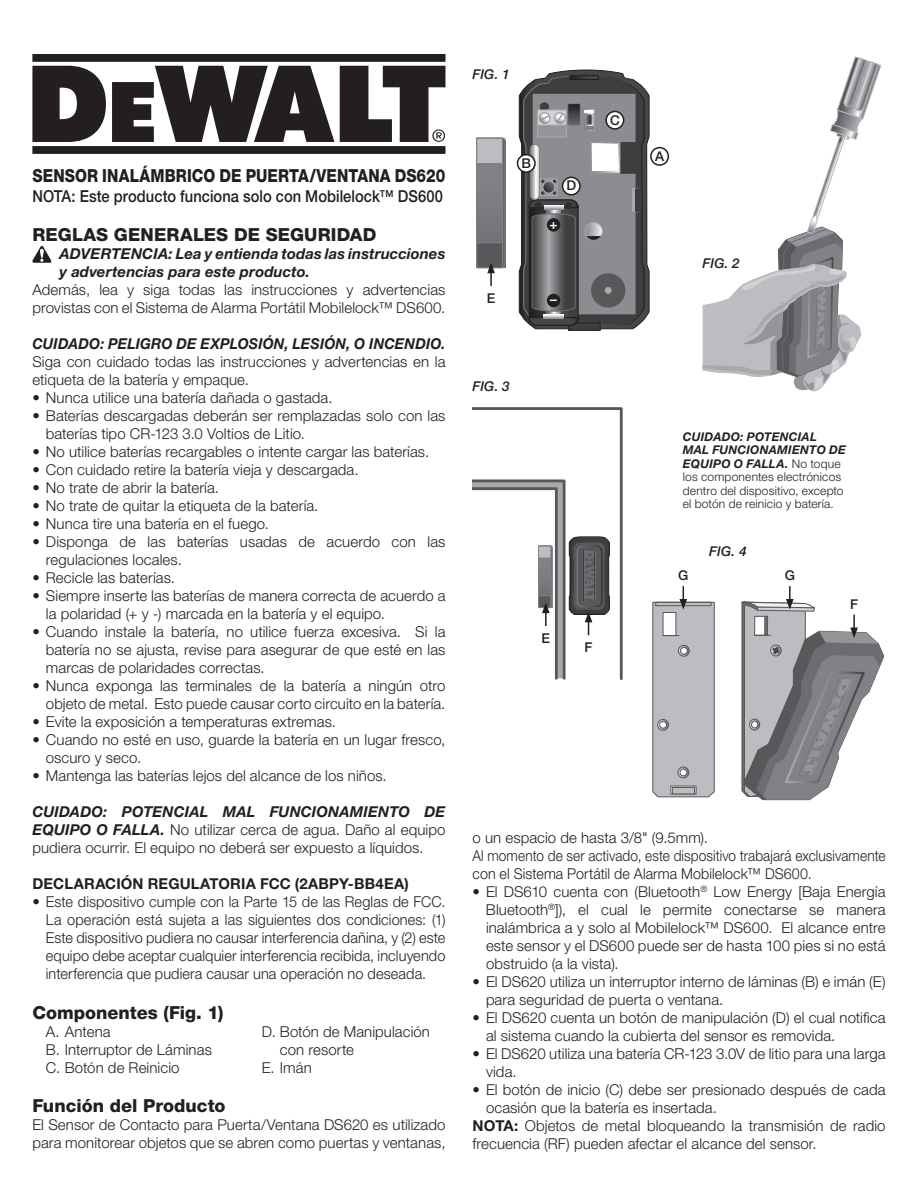
<style>
.page{position:relative;width:918px;height:1188px;background:#fff}
.page>*{position:absolute;margin:0;border:0;box-sizing:border-box;transform-origin:0 0}
.t1{font:800 18px "Helvetica Neue LT Std";letter-spacing:.005em;color:#231f20}
.t2{font:800 18px "Helvetica Neue LT Std";letter-spacing:.005em;color:#231f20;scale:.85 1}
.t3{font:500 16.5px "Helvetica Neue LT Std";letter-spacing:.005em;color:#231f20;scale:.89 1}
.t4{font:300 15px/18px "Helvetica Neue LT Std";letter-spacing:.005em;color:#231f20}
.t5{font:italic 700 15px/18px "Helvetica Neue LT Std";letter-spacing:.005em;color:#231f20}
.t6{font:italic 700 15px "Helvetica Neue LT Std";letter-spacing:.005em;color:#231f20;scale:.95 1}
.t7{font:700 15px "Helvetica Neue LT Std";letter-spacing:.01em;color:#231f20}
.t8{font:italic 500 13.5px "Helvetica Neue LT Std";color:#231f20}
.t9{font:500 13.5px "Helvetica Neue LT Std";color:#231f20}
.t10{font:500 13.5px "Helvetica Neue LT Std";color:#fff}
.t11{font:300 12px/13.5px "Helvetica Neue LT Std";letter-spacing:.015em;color:#231f20}
.s1{font-weight:700;font-style:italic}
.s2{font-weight:700}
</style>
<div class="page">
<div style="left:568px;top:323px;width:32px;height:8px;border:1px solid #232622"></div>
<svg style="left:519px;top:69px;width:131px;height:260px;background:#767779"></svg>
<div style="left:567px;top:103px;width:14px;height:23px;border:1px solid #808285"></div>
<svg style="left:703px;top:56px;width:179px;height:336px"></svg>
<svg style="left:32px;top:54px;width:413px;height:100px"></svg>
<svg style="left:32px;top:246px;width:20px;height:17px"></svg>
<svg style="left:476px;top:137px;width:30px;height:149px;background:#8b8c8e"></svg>
<svg style="left:652px;top:586px;width:63px;height:212px;background:#bcbcbf"></svg>
<svg style="left:741px;top:586px;width:144px;height:215px"></svg>
<svg style="left:472px;top:407px;width:151px;height:273px"></svg>
<div style="left:650px;top:147px;width:19px;height:19px;border:2px solid #231f20;border-radius:50%"></div>
<div style="left:563px;top:177px;width:17px;height:18px;background:#fff;border-radius:50%"></div>
<div style="left:562px;top:177px;width:19px;height:19px;border:2px solid #231f20;border-radius:50%"></div>
<div style="left:606px;top:111px;width:18px;height:18px;background:#fff;border-radius:50%"></div>
<div style="left:605px;top:111px;width:19px;height:19px;border:2px solid #231f20;border-radius:50%"></div>
<div style="left:518px;top:155px;width:17px;height:17px;background:#fff;border-radius:50%"></div>
<div style="left:517px;top:154px;width:19px;height:19px;border:2px solid #231f20;border-radius:50%"></div>
<div style="left:547px;top:218px;width:13px;height:14px;background:#231f20;border-radius:50%"></div>
<div style="left:547px;top:294px;width:13px;height:13px;background:#231f20;border-radius:50%"></div>
<p class="t2" style="left:32px;top:165px;width:488px">SENSOR INALÁMBRICO DE PUERTA/VENTANA DS620</p>
<p class="t3" style="left:32px;top:186px;width:463px">NOTA: Este producto funciona solo con Mobilelock™ DS600</p>
<p class="t1" style="left:32px;top:224px;width:346px">REGLAS GENERALES DE SEGURIDAD</p>
<p class="t5" style="left:59px;top:244px;width:388px">ADVERTENCIA: Lea y entienda todas las instrucciones y advertencias para este producto.</p>
<p class="t4" style="left:32px;top:281px;width:415px">Además, lea y siga todas las instrucciones y advertencias provistas con el Sistema de Alarma Portátil Mobilelock™ DS600.</p>
<p class="t6" style="left:32px;top:335px;width:436px">CUIDADO: PELIGRO DE EXPLOSIÓN, LESIÓN, O INCENDIO.</p>
<p class="t4" style="left:32px;top:353px;width:415px">Siga con cuidado todas las instrucciones y advertencias en la etiqueta de la batería y empaque.</p>
<p class="t4" style="left:32px;top:389px;width:302px">• Nunca utilice una batería dañada o gastada.</p>
<p class="t4" style="left:46px;top:407px;width:401px;text-indent:-14px">• Baterías descargadas deberán ser remplazadas solo con las baterías tipo CR-123 3.0 Voltios de Litio.</p>
<p class="t4" style="left:32px;top:443px;width:398px">• No utilice baterías recargables o intente cargar las baterías.</p>
<p class="t4" style="left:32px;top:461px;width:328px">• Con cuidado retire la batería vieja y descargada.</p>
<p class="t4" style="left:32px;top:479px;width:188px">• No trate de abrir la batería.</p>
<p class="t4" style="left:32px;top:497px;width:288px">• No trate de quitar la etiqueta de la batería.</p>
<p class="t4" style="left:32px;top:515px;width:238px">• Nunca tire una batería en el fuego.</p>
<p class="t4" style="left:46px;top:533px;width:401px;text-indent:-14px">• Disponga de las baterías usadas de acuerdo con las regulaciones locales.</p>
<p class="t4" style="left:32px;top:569px;width:144px">• Recicle las baterías.</p>
<p class="t4" style="left:46px;top:587px;width:401px;text-indent:-14px">• Siempre inserte las baterías de manera correcta de acuerdo a la polaridad (+ y -) marcada en la batería y el equipo.</p>
<p class="t4" style="left:46px;top:623px;width:401px;text-align:justify;text-indent:-14px">• Cuando instale la batería, no utilice fuerza excesiva. Si la batería no se ajusta, revise para asegurar de que esté en las marcas de polaridades correctas.</p>
<p class="t4" style="left:32px;top:677px;width:415px;text-align:right">• Nunca exponga las terminales de la batería a ningún otro objeto de metal. Esto puede causar corto circuito en la batería.</p>
<p class="t4" style="left:32px;top:713px;width:305px">• Evite la exposición a temperaturas extremas.</p>
<p class="t4" style="left:46px;top:731px;width:401px;text-indent:-14px">• Cuando no esté en uso, guarde la batería en un lugar fresco, oscuro y seco.</p>
<p class="t4" style="left:32px;top:767px;width:356px">• Mantenga las baterías lejos del alcance de los niños.</p>
<p class="t4" style="left:32px;top:802px;width:415px;text-align:justify"><span class="s1">CUIDADO: POTENCIAL MAL FUNCIONAMIENTO DE EQUIPO O FALLA.</span> No utilizar cerca de agua. Daño al equipo pudiera ocurrir. El equipo no deberá ser expuesto a líquidos.</p>
<p class="t7" style="left:32px;top:875px;width:378px">DECLARACIÓN REGULATORIA FCC (2ABPY-BB4EA)</p>
<p class="t4" style="left:46px;top:892px;width:401px;text-align:justify;text-indent:-14px">• Este dispositivo cumple con la Parte 15 de las Reglas de FCC.<br>La operación está sujeta a las siguientes dos condiciones: (1)<br>Este dispositivo pudiera no causar interferencia dañina, y (2) este equipo debe aceptar cualquier interferencia recibida, incluyendo interferencia que pudiera causar una operación no deseada.</p>
<p class="t1" style="left:32px;top:1002px;width:193px">Componentes (Fig. 1)</p>
<p class="t4" style="left:46px;top:1022px;width:66px">A. Antena</p>
<p class="t4" style="left:262px;top:1022px;width:170px">D. Botón de Manipulación</p>
<p class="t4" style="left:46px;top:1040px;width:168px">B. Interruptor de Láminas</p>
<p class="t4" style="left:280px;top:1040px;width:76px">con resorte</p>
<p class="t4" style="left:46px;top:1058px;width:135px">C. Botón de Reinicio</p>
<p class="t4" style="left:262px;top:1058px;width:51px">E. Imán</p>
<p class="t1" style="left:32px;top:1095px;width:195px">Función del Producto</p>
<p class="t4" style="left:32px;top:1116px;width:415px">El Sensor de Contacto para Puerta/Ventana DS620 es utilizado para monitorear objetos que se abren como puertas y ventanas,</p>
<p class="t8" style="left:472px;top:66px;width:39px">FIG. 1</p>
<p class="t9" style="left:487px;top:291px;width:10px">E</p>
<p class="t9" style="left:522px;top:155px;width:11px">B</p>
<p class="t9" style="left:566px;top:178px;width:11px">D</p>
<p class="t10" style="left:550px;top:216px;width:10px">+</p>
<p class="t10" style="left:550px;top:291px;width:8px">–</p>
<p class="t8" style="left:472px;top:378px;width:39px">FIG. 3</p>
<p class="t9" style="left:610px;top:112px;width:11px">C</p>
<p class="t9" style="left:542px;top:630px;width:10px">E</p>
<p class="t9" style="left:585px;top:640px;width:10px">F</p>
<p class="t9" style="left:655px;top:148px;width:11px">A</p>
<p class="t8" style="left:703px;top:255px;width:39px">FIG. 2</p>
<p class="t11" style="left:683px;top:430px;width:165px"><span class="s1">CUIDADO: POTENCIAL<br>MAL FUNCIONAMIENTO DE<br>EQUIPO O FALLA.</span> No toque los componentes electrónicos dentro del dispositivo, excepto el botón de reinicio y batería.</p>
<p class="t8" style="left:709px;top:544px;width:39px">FIG. 4</p>
<p class="t9" style="left:678px;top:567px;width:12px">G</p>
<p class="t9" style="left:785px;top:567px;width:12px">G</p>
<p class="t9" style="left:850px;top:596px;width:10px">F</p>
<p class="t4" style="left:472px;top:829px;width:415px">o un espacio de hasta 3/8" (9.5mm).<br>Al momento de ser activado, este dispositivo trabajará exclusivamente con el Sistema Portátil de Alarma Mobilelock™ DS600.</p>
<p class="t4" style="left:486px;top:883px;width:401px;text-align:justify;text-indent:-13px">• El DS610 cuenta con (Bluetooth<sup>®</sup> Low Energy [Baja Energía Bluetooth<sup>®</sup>]), el cual le permite conectarse se manera inalámbrica a y solo al Mobilelock™ DS600. El alcance entre este sensor y el DS600 puede ser de hasta 100 pies si no está obstruido (a la vista).</p>
<p class="t4" style="left:486px;top:973px;width:401px;text-indent:-14px">• El DS620 utiliza un interruptor interno de láminas (B) e imán (E) para seguridad de puerta o ventana.</p>
<p class="t4" style="left:486px;top:1009px;width:401px;text-indent:-14px">• El DS620 cuenta un botón de manipulación (D) el cual notifica al sistema cuando la cubierta del sensor es removida.</p>
<p class="t4" style="left:486px;top:1045px;width:401px;text-indent:-14px">• El DS620 utiliza una batería CR-123 3.0V de litio para una larga vida.</p>
<p class="t4" style="left:473px;top:1081px;width:415px">• El botón de inicio (C) debe ser presionado después de cada</p>
<p class="t4" style="left:486px;top:1099px;width:232px">ocasión que la batería es insertada.</p>
<p class="t4" style="left:473px;top:1117px;width:415px"><span class="s2">NOTA:</span> Objetos de metal bloqueando la transmisión de radio</p>
<p class="t4" style="left:473px;top:1135px;width:346px">frecuencia (RF) pueden afectar el alcance del sensor.</p>
</div>
